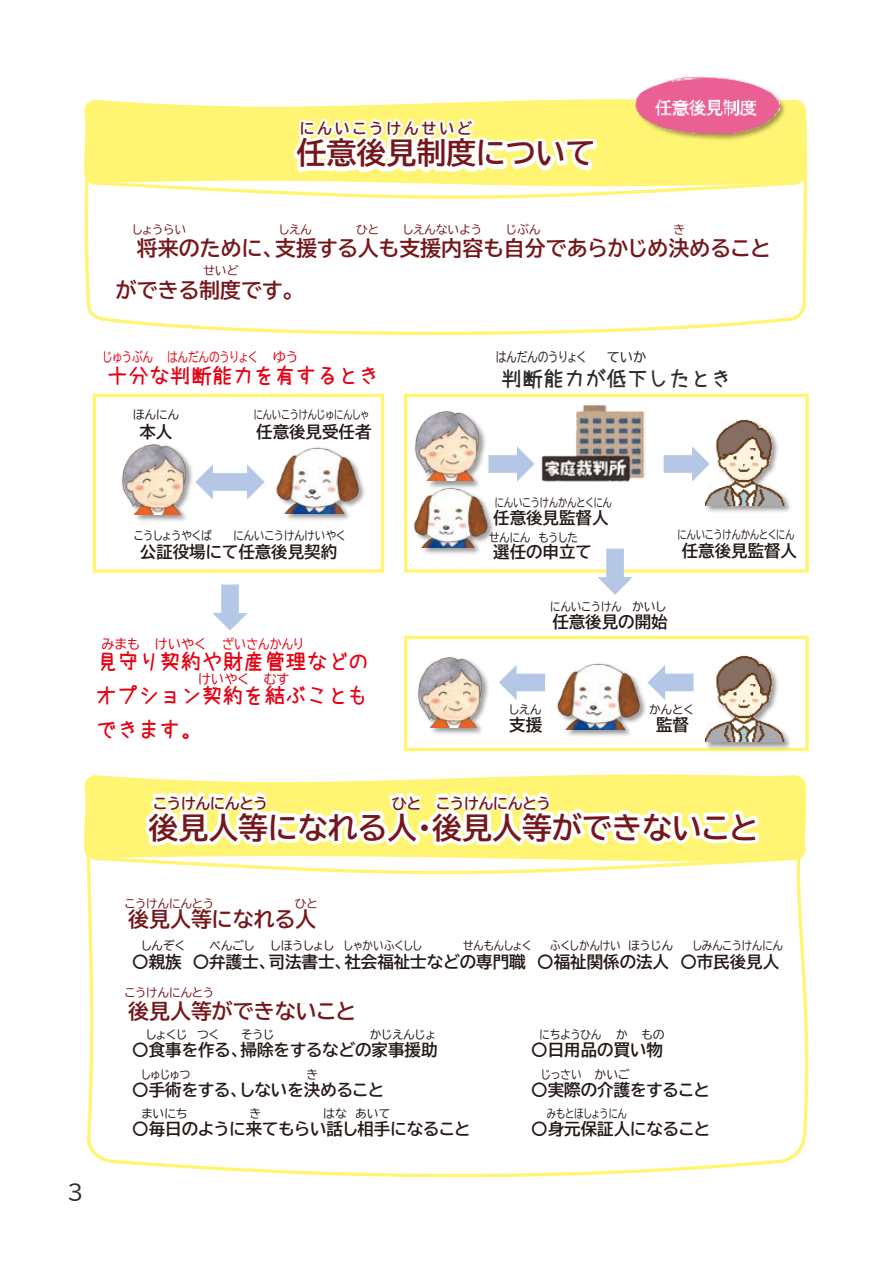
<style>
.page{position:relative;width:893px;height:1263px;background:#fff}
.page>*{position:absolute;margin:0;border:0;box-sizing:border-box;transform-origin:0 0}
.t1{font:30px "BIZ UDP Gothic Bold";color:#75161a}
.t2{font:21px/41.7px "BIZ UDP Gothic Bold";color:#75161a}
.t3{font:21px/34.2px "azukifont B";color:#e60013;text-align:justify}
.t4{font:21px "azukifont B";color:#2e2a2a}
.t5{font:21px "BIZ UDP Gothic";color:#2e2a2a}
.t6{font:16.5px/34.2px "BIZ UDP Gothic Bold";color:#231916}
.t7{font:15px "BIZ UDP Gothic Bold";color:#75161a}
.t8{font:15px "BIZ UDP Gothic Bold";letter-spacing:.195em;color:#75161a}
.t9{font:13.5px "BIZ UDP Gothic";color:#e60013}
.t10{font:13.5px "BIZ UDP Gothic";color:#e60013;scale:.8 1}
.t11{font:13.5px "BIZ UDP Gothic";color:#231916;scale:.8 1}
.t12{font:13.5px "BIZ UDP Gothic";color:#231916}
.t13{font:12px "BIZ UDP Gothic";color:#231916;scale:.9 1}
.t14{font:12px "BIZ UDP Gothic";color:#231916}
.t15{font:12px "BIZ UDP Gothic";color:#231916;scale:.8 1}
.t16{font:12px "BIZ UDP Gothic";color:#75161a}
</style>
<div class="page">
<svg style="left:86px;top:880px;width:723px;height:298px"></svg>
<svg style="left:84px;top:775px;width:723px;height:105px"></svg>
<svg style="left:85px;top:205px;width:722px;height:130px"></svg>
<svg style="left:84px;top:99px;width:724px;height:106px"></svg>
<div style="left:93px;top:394px;width:291px;height:179px;border:3px solid #fff572"></div>
<svg style="left:200px;top:464px;width:65px;height:36px"></svg>
<div style="left:404px;top:394px;width:405px;height:179px;border:3px solid #fff572"></div>
<svg style="left:493px;top:446px;width:42px;height:36px"></svg>
<img style="left:541px;top:396px;width:105px;height:86px">
<svg style="left:664px;top:446px;width:38px;height:36px"></svg>
<svg style="left:212px;top:584px;width:36px;height:47px"></svg>
<svg style="left:597px;top:549px;width:36px;height:46px"></svg>
<div style="left:404px;top:636px;width:405px;height:115px;border:3px solid #fff572"></div>
<svg style="left:499px;top:665px;width:46px;height:35px"></svg>
<svg style="left:654px;top:665px;width:40px;height:35px"></svg>
<img style="left:632px;top:98px;width:157px;height:45px">
<img style="left:635px;top:77px;width:144px;height:57px">
<svg style="left:288px;top:114px;width:335px;height:66px"></svg>
<svg style="left:139px;top:721px;width:626px;height:140px"></svg>
<svg style="left:147px;top:728px;width:608px;height:114px"></svg>
<img style="left:133px;top:467px;width:67px;height:54px">
<img style="left:121px;top:444px;width:70px;height:70px">
<img style="left:287px;top:488px;width:78px;height:32px">
<img style="left:276px;top:447px;width:88px;height:67px">
<img style="left:407px;top:400px;width:86px;height:79px">
<img style="left:410px;top:403px;width:74px;height:76px">
<img style="left:407px;top:479px;width:94px;height:77px">
<img style="left:410px;top:482px;width:82px;height:65px">
<img style="left:410px;top:680px;width:86px;height:57px">
<img style="left:413px;top:657px;width:74px;height:70px">
<img style="left:551px;top:676px;width:103px;height:63px">
<img style="left:554px;top:663px;width:91px;height:67px">
<img style="left:702px;top:647px;width:104px;height:104px">
<img style="left:705px;top:650px;width:91px;height:92px">
<img style="left:702px;top:410px;width:104px;height:105px">
<img style="left:705px;top:413px;width:91px;height:92px">
<p class="t8" style="left:300px;top:121px;width:174px">にんいこうけんせいど</p>
<h1 class="t1" style="left:296px;top:138px;width:301px">任意後見制度について</h1>
<p class="t16" style="left:132px;top:223px;width:56px">しょうらい</p>
<p class="t16" style="left:279px;top:223px;width:34px">しえん</p>
<p class="t16" style="left:356px;top:223px;width:24px">ひと</p>
<p class="t16" style="left:403px;top:223px;width:80px">しえんないよう</p>
<p class="t16" style="left:506px;top:223px;width:36px">じぶん</p>
<p class="t16" style="left:673px;top:223px;width:13px">き</p>
<p class="t16" style="left:203px;top:265px;width:37px">せいど</p>
<p class="t2" style="left:116px;top:228px;width:656px;text-indent:21px">将来のために、支援する人も支援内容も自分であらかじめ決めることができる制度です。</p>
<p class="t10" style="left:103px;top:350px;width:246px">じゅうぶん はんだんのうりょく ゆう</p>
<p class="t11" style="left:496px;top:350px;width:114px">はんだんのうりょく</p>
<p class="t12" style="left:607px;top:350px;width:41px">ていか</p>
<p class="t3" style="left:107px;top:358px;width:274px">十分な判断能力を有するとき</p>
<p class="t4" style="left:501px;top:368px;width:232px">判断能力が低下したとき</p>
<p class="t6" style="left:139px;top:415px;width:34px">本人</p>
<p class="t6" style="left:256px;top:414px;width:117px">任意後見受任者</p>
<p class="t14" style="left:133px;top:408px;width:47px">ほんにん</p>
<p class="t15" style="left:254px;top:408px;width:146px">にんいこうけんじゅにんしゃ</p>
<p class="t13" style="left:134px;top:529px;width:88px">こうしょうやくば</p>
<p class="t13" style="left:233px;top:529px;width:126px">にんいこうけんけいやく</p>
<p class="t6" style="left:140px;top:534px;width:199px">公証役場にて任意後見契約</p>
<p class="t9" style="left:101px;top:637px;width:204px">みまも けいやく ざいさんかんり</p>
<p class="t9" style="left:198px;top:672px;width:93px">けいやく むす</p>
<p class="t3" style="left:97px;top:644px;width:274px">見守り契約や財産管理などのオプション契約を結ぶこともできます。</p>
<p class="t15" style="left:495px;top:496px;width:148px">にんいこうけんかんとくにん</p>
<p class="t13" style="left:489px;top:531px;width:100px">せんにん もうした</p>
<p class="t6" style="left:493px;top:501px;width:117px">任意後見監督人選任の申立て</p>
<p class="t15" style="left:677px;top:528px;width:148px">にんいこうけんかんとくにん</p>
<p class="t6" style="left:682px;top:533px;width:117px">任意後見監督人</p>
<p class="t13" style="left:550px;top:600px;width:130px">にんいこうけん かいし</p>
<p class="t6" style="left:552px;top:605px;width:117px">任意後見の開始</p>
<p class="t14" style="left:509px;top:704px;width:34px">しえん</p>
<p class="t14" style="left:649px;top:704px;width:46px">かんとく</p>
<p class="t6" style="left:509px;top:708px;width:34px">支援</p>
<p class="t6" style="left:656px;top:708px;width:34px">監督</p>
<p class="t5" style="left:67px;top:1181px;width:17px">３</p>
<p class="t7" style="left:153px;top:795px;width:116px">こうけんにんとう</p>
<p class="t7" style="left:392px;top:795px;width:160px">ひと こうけんにんとう</p>
<h1 class="t1" style="left:148px;top:812px;width:611px">後見人等になれる人・後見人等ができないこと</h1>
<p class="t16" style="left:125px;top:897px;width:91px">こうけんにんとう</p>
<p class="t16" style="left:295px;top:897px;width:24px">ひと</p>
<p class="t2" style="left:128px;top:898px;width:190px">後見人等になれる人</p>
<p class="t14" style="left:141px;top:939px;width:45px">しんぞく</p>
<p class="t14" style="left:209px;top:939px;width:47px">べんごし</p>
<p class="t14" style="left:271px;top:939px;width:153px">しほうしょし しゃかいふくしし</p>
<p class="t13" style="left:463px;top:939px;width:77px">せんもんしょく</p>
<p class="t13" style="left:550px;top:939px;width:138px">ふくしかんけい ほうじん</p>
<p class="t13" style="left:693px;top:939px;width:102px">しみんこうけんにん</p>
<p class="t6" style="left:132px;top:944px;width:648px">〇親族 〇弁護士、司法書士、社会福祉士などの専門職 〇福祉関係の法人 〇市民後見人</p>
<p class="t16" style="left:125px;top:987px;width:91px">こうけんにんとう</p>
<p class="t2" style="left:128px;top:990px;width:229px">後見人等ができないこと</p>
<p class="t14" style="left:146px;top:1028px;width:74px">しょくじ つく</p>
<p class="t14" style="left:241px;top:1028px;width:35px">そうじ</p>
<p class="t14" style="left:370px;top:1028px;width:68px">かじえんじょ</p>
<p class="t13" style="left:540px;top:1028px;width:70px">にちようひん</p>
<p class="t14" style="left:616px;top:1028px;width:50px">か もの</p>
<p class="t13" style="left:142px;top:1068px;width:56px">しゅじゅつ</p>
<p class="t14" style="left:306px;top:1068px;width:13px">き</p>
<p class="t13" style="left:541px;top:1068px;width:100px">じっさい かいご</p>
<p class="t14" style="left:141px;top:1107px;width:48px">まいにち</p>
<p class="t14" style="left:250px;top:1107px;width:13px">き</p>
<p class="t14" style="left:323px;top:1107px;width:69px">はな あいて</p>
<p class="t15" style="left:547px;top:1107px;width:102px">みもとほしょうにん</p>
<p class="t6" style="left:132px;top:1033px;width:307px">〇食事を作る、掃除をするなどの家事援助</p>
<p class="t6" style="left:132px;top:1072px;width:253px">〇手術をする、しないを決めること</p>
<p class="t6" style="left:132px;top:1112px;width:339px">〇毎日のように来てもらい話し相手になること</p>
<p class="t6" style="left:531px;top:1033px;width:133px">〇日用品の買い物</p>
<p class="t6" style="left:531px;top:1072px;width:180px">〇実際の介護をすること</p>
<p class="t6" style="left:531px;top:1112px;width:180px">〇身元保証人になること</p>
</div>
